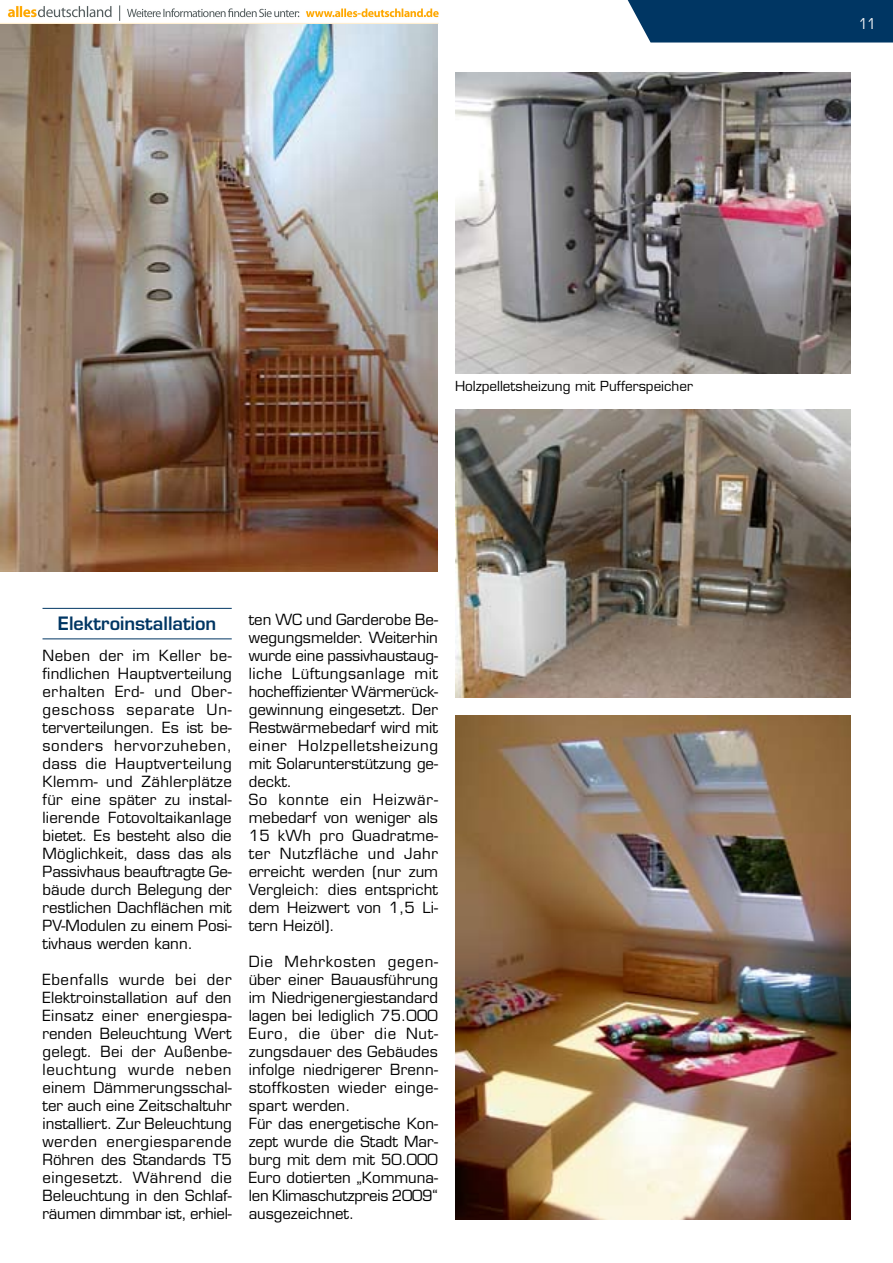
<style>
.page{position:relative;width:893px;height:1263px;background:#fff}
.page>*{position:absolute;margin:0;border:0;box-sizing:border-box;transform-origin:0 0}
.t1{font:600 18px "Eurostile";color:#003663}
.t2{font:15px/18px "Eurostile";color:#000;text-align:justify}
.t3{font:condensed 15px "Eurostile";color:#fff}
.t4{font:13.5px "Eurostile";color:#000}
</style>
<div class="page">
<hr style="left:43px;top:608px;width:189px;height:1px;background:#003663">
<hr style="left:43px;top:638px;width:189px;height:1px;background:#003663">
<img style="left:455px;top:72px;width:395px;height:301px">
<img style="left:455px;top:409px;width:395px;height:288px">
<img style="left:0;top:24px;width:438px;height:547px">
<img style="left:455px;top:715px;width:395px;height:504px">
<svg style="left:627px;top:0;width:266px;height:43px;background:#0e416c"></svg>
<img style="left:0;top:5px;width:439px;height:19px">
<p class="t4" style="left:455px;top:378px;width:239px">Holzpelletsheizung mit Pufferspeicher</p>
<p class="t1" style="left:58px;top:612px;width:160px">Elektroinstallation</p>
<p class="t2" style="left:43px;top:647px;width:191px">Neben der im Keller be&shy;findlichen Hauptverteilung erhalten Erd- und Ober&shy;geschoss separate Un&shy;terverteilungen. Es ist be&shy;sonders hervorzuheben, dass die Hauptverteilung Klemm- und Zählerplätze für eine später zu instal&shy;lierende Fotovoltaikanlage bietet. Es besteht also die Möglichkeit, dass das als Passivhaus beauftragte Ge&shy;bäude durch Belegung der restlichen Dachflächen mit PV-Modulen zu einem Posi&shy;tivhaus werden kann.</p>
<p class="t2" style="left:43px;top:971px;width:191px">Ebenfalls wurde bei der Elektroinstallation auf den Einsatz einer energiespa&shy;renden Beleuchtung Wert gelegt. Bei der Außenbe&shy;leuchtung wurde neben einem Dämmerungsschal&shy;ter auch eine Zeitschaltuhr installiert. Zur Beleuchtung werden energiesparende Röhren des Standards T5 eingesetzt. Während die Beleuchtung in den Schlaf&shy;räumen dimmbar ist, erhiel-</p>
<p class="t2" style="left:249px;top:611px;width:191px;text-align:left">ten WC und Garderobe Be&shy;wegungsmelder. Weiterhin wurde eine passivhaustaug&shy;liche Lüftungsanlage mit hocheffizienter Wärmerück&shy;gewinnung ein-gesetzt. Der<br>Restwärmebedarf wird mit einer Holzpelletsheizung mit Solarunterstützung ge&shy;deckt.<br>So konnte ein Heizwär&shy;mebedarf von weniger als<br>15 kWh pro Quadratme&shy;ter Nutzfläche und Jahr erreicht werden (nur zum<br>Vergleich: dies entspricht dem Heizwert von 1,5 Li&shy;tern Heizöl).</p>
<p class="t2" style="left:249px;top:953px;width:191px;text-align:left">Die Mehrkosten gegen&shy;über einer Bauausführung im Niedrigenergiestandard lagen bei lediglich 75.000<br>Euro, die über die Nut&shy;zungsdauer des Gebäudes infolge niedrigerer Brenn&shy;stoffkosten wieder einge&shy;spart werden.<br>Für das energetische Kon&shy;zept wurde die Stadt Mar&shy;burg mit dem mit 50.000<br>Euro dotierten „Kommuna&shy;len Klimaschutzpreis 2009“ ausgezeichnet.</p>
<p class="t3" style="left:859px;top:15px;width:8px">11</p>
</div>
